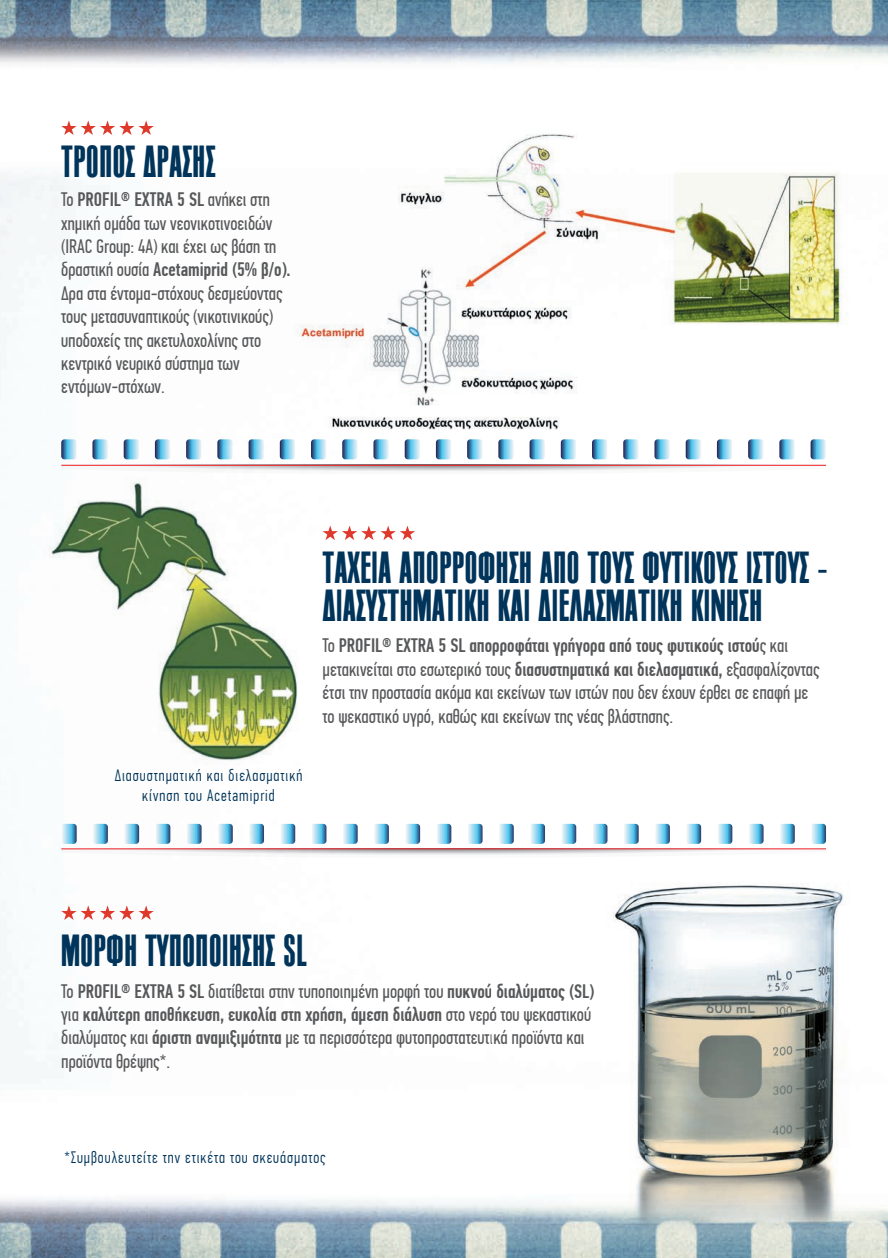
<style>
.page{position:relative;width:888px;height:1258px;background:#fff}
.page>*{position:absolute;margin:0;border:0;box-sizing:border-box;transform-origin:0 0}
.t1{font:300 42px/37.2px "PF Fusion Sans";color:#00345a}
.t2{font:19.5px/23.4px "PF Din Text Comp Pro";color:#57585a}
.t3{font:300 16.5px/19.8px "PF Din Text Comp Pro";letter-spacing:.06em;color:#00345a;text-align:center}
.s1{font-weight:500}
</style>
<div class="page">
<img style="left:0;top:0;width:888px;height:1258px">
<img style="left:29px;top:456px;width:280px;height:309px">
<img style="left:283px;top:130px;width:567px;height:299px">
<img style="left:492px;top:873px;width:396px;height:375px">
<svg style="left:323px;top:525px;width:92px;height:15px"></svg>
<svg style="left:61px;top:905px;width:93px;height:15px"></svg>
<svg style="left:61px;top:120px;width:93px;height:15px"></svg>
<svg style="left:61px;top:466px;width:765px;height:8px"></svg>
<hr style="left:61px;top:465px;width:765px;height:1px;background:#ee1d23">
<svg style="left:61px;top:824px;width:765px;height:33px"></svg>
<svg style="left:810px;top:439px;width:16px;height:20px"></svg>
<svg style="left:779px;top:439px;width:16px;height:20px"></svg>
<svg style="left:748px;top:439px;width:15px;height:20px"></svg>
<svg style="left:717px;top:439px;width:15px;height:20px"></svg>
<svg style="left:686px;top:439px;width:15px;height:20px"></svg>
<svg style="left:654px;top:439px;width:16px;height:20px"></svg>
<svg style="left:623px;top:439px;width:16px;height:20px"></svg>
<svg style="left:592px;top:439px;width:15px;height:20px"></svg>
<svg style="left:561px;top:439px;width:15px;height:20px"></svg>
<svg style="left:530px;top:439px;width:15px;height:20px"></svg>
<svg style="left:498px;top:439px;width:16px;height:20px"></svg>
<svg style="left:467px;top:439px;width:16px;height:20px"></svg>
<svg style="left:436px;top:439px;width:15px;height:20px"></svg>
<svg style="left:405px;top:439px;width:15px;height:20px"></svg>
<svg style="left:373px;top:439px;width:16px;height:20px"></svg>
<svg style="left:342px;top:439px;width:16px;height:20px"></svg>
<svg style="left:311px;top:439px;width:15px;height:20px"></svg>
<svg style="left:280px;top:439px;width:15px;height:20px"></svg>
<svg style="left:249px;top:439px;width:15px;height:20px"></svg>
<svg style="left:217px;top:439px;width:16px;height:20px"></svg>
<svg style="left:186px;top:439px;width:16px;height:20px"></svg>
<svg style="left:155px;top:439px;width:15px;height:20px"></svg>
<svg style="left:124px;top:439px;width:15px;height:20px"></svg>
<svg style="left:92px;top:439px;width:16px;height:20px"></svg>
<svg style="left:61px;top:439px;width:16px;height:20px"></svg>
<h1 class="t1" style="left:61px;top:145px;width:156px">ΤΡΟΠΟΣ ΔΡΑΣΗΣ</h1>
<p class="t2" style="left:61px;top:188px;width:231px">Το <span class="s1">PROFIL® EXTRA 5 SL</span> ανήκει στη χημική ομάδα των νεονικοτινοειδών (IRAC Group: 4A) και έχει ως βάση τη δραστική ουσία <span class="s1">Acetamiprid (5% β/ο).<br></span>Δρα στα έντομα-στόχους δεσμεύοντας τους μετασυναπτικούς (νικοτινικούς) υποδοχείς της ακετυλοχολίνης στο κεντρικό νευρικό σύστημα των εντόμων-στόχων.</p>
<p class="t3" style="left:115px;top:765px;width:189px">Διασυστηματική και διελασματική κίνηση του Acetamiprid</p>
<h1 class="t1" style="left:323px;top:551px;width:507px">ΤΑΧΕΙΑ ΑΠΟΡΡΟΦΗΣΗ ΑΠΟ ΤΟΥΣ ΦΥΤΙΚΟΥΣ ΙΣΤΟΥΣ -<br>ΔΙΑΣΥΣΤΗΜΑΤΙΚΗ ΚΑΙ ΔΙΕΛΑΣΜΑΤΙΚΗ ΚΙΝΗΣΗ</h1>
<p class="t2" style="left:323px;top:634px;width:498px">Το <span class="s1">PROFIL® EXTRA 5 SL απορροφάται γρήγορα από τους φυτικούς ιστού</span>ς και μετακινείται στο εσωτερικό τους <span class="s1">διασυστηματικά και διελασματικά,</span> εξασφαλίζοντας έτσι την προστασία ακόμα και εκείνων των ιστών που δεν έχουν έρθει σε επαφή με το ψεκαστικό υγρό, καθώς και εκείνων της νέας βλάστησης.</p>
<h1 class="t1" style="left:61px;top:933px;width:247px">ΜΟΡΦΗ ΤΥΠΟΠΟΙΗΣΗΣ SL</h1>
<p class="t2" style="left:61px;top:979px;width:534px">Το <span class="s1">PROFIL® EXTRA 5 SL</span> διατίθεται στην τυποποιημένη μορφή του <span class="s1">πυκνού διαλύματος (SL) </span>για <span class="s1">καλύτερη αποθήκευση, ευκολία στη χρήση, άμεση διάλυση</span> στο νερό του ψεκαστικού διαλύματος και <span class="s1">άριστη αναμιξιμότητα</span> με τα περισσότερα φυτοπροστατευτικά προϊόντα και προϊόντα θρέψης*.</p>
<p class="t3" style="left:64px;top:1147px;width:263px">*Συμβουλευτείτε την ετικέτα του σκευάσματος</p>
</div>
